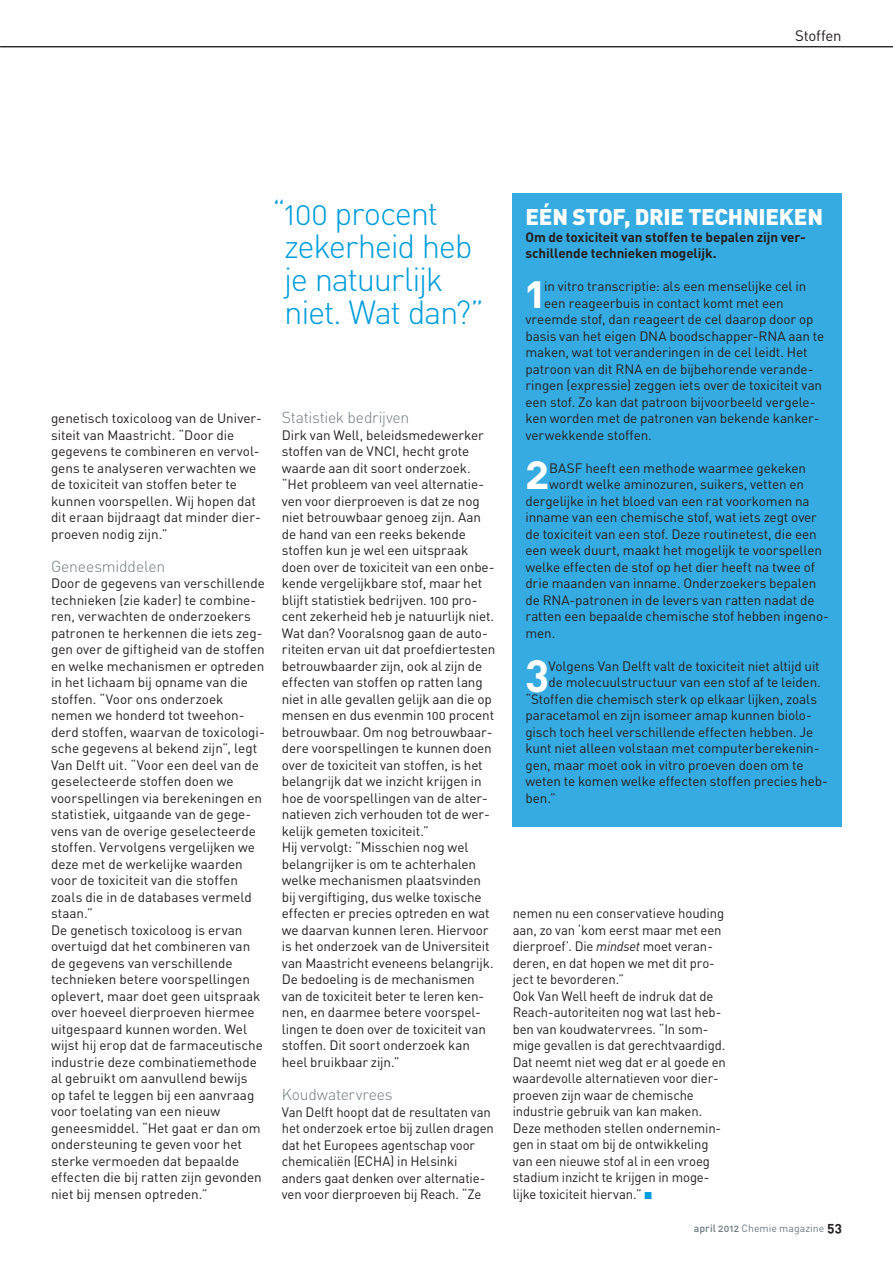
<style>
.page{position:relative;width:893px;height:1263px;background:#fff}
.page>*{position:absolute;margin:0;border:0;box-sizing:border-box;transform-origin:0 0}
.t1{font:700 44.85px "DINOT";color:#fff}
.t2{font:300 33px/33px "DINOT";letter-spacing:-.045em;color:#009ddc}
.t3{font:900 22.5px "DINOT";letter-spacing:-.01em;color:#fff}
.t4{font:300 15.75px "DINOT";letter-spacing:-.01em;color:#6e7b82}
.t5{font:15px "DINOT";letter-spacing:-.02em;color:#231f20}
.t6{font:13.5px/16.5px "DINOT";letter-spacing:-.005em;color:#231f20}
.t7{font:700 13.5px/16.5px "DINOT";letter-spacing:-.01em;color:#231f20}
.t8{font:10.5px "DINOT";color:#6e7b82}
.s1{font-style:italic}
.s2{font-family:"Curve Open Dings";font-size:12px;color:#009ddc}
.s3{font-weight:500}
.s4{font-weight:700;font-size:13.5px;color:#231f20}
</style>
<div class="page">
<div style="left:513px;top:193px;width:329px;height:634px;background:#36abe1"></div>
<hr style="left:0;top:46px;width:893px;height:1px;background:#231f20">
<p class="t5" style="left:795px;top:31px;width:48px">Stoffen</p>
<h2 class="t2" style="left:284px;top:201px;width:201px;text-indent:-12px">“ 100 procent zekerheid heb je natuurlijk niet. Wat dan?”</h2>
<p class="t6" style="left:51px;top:412px;width:213px">genetisch toxicoloog van de Univer&shy;siteit van Maastricht. “Door die gegevens te combineren en vervol&shy;gens te analyseren verwachten we de toxiciteit van stoffen beter te kunnen voorspellen. Wij hopen dat dit eraan bijdraagt dat minder dier&shy;proeven nodig zijn.”</p>
<p class="t4" style="left:51px;top:561px;width:116px">Geneesmiddelen</p>
<p class="t6" style="left:51px;top:577px;width:215px">Door de gegevens van verschillende technieken (zie kader) te combine&shy;ren, verwachten de onderzoekers patronen te herkennen die iets zeg&shy;gen over de giftigheid van de stoffen en welke mechanismen er optreden in het lichaam bij opname van die stoffen. “Voor ons onderzoek nemen we honderd tot tweehon&shy;derd stoffen, waarvan de toxicologi&shy;sche gegevens al bekend zijn”, legt<br>Van Delft uit. “Voor een deel van de geselecteerde stoffen doen we voorspellingen via berekeningen en statistiek, uitgaande van de gege&shy;vens van de overige geselecteerde stoffen. Vervolgens vergelijken we deze met de werkelijke waarden voor de toxiciteit van die stoffen zoals die in de databases vermeld staan.”<br>De genetisch toxicoloog is ervan overtuigd dat het combineren van de gegevens van verschillende technieken betere voorspellingen oplevert, maar doet geen uitspraak over hoeveel dierproeven hiermee uitgespaard kunnen worden. Wel wijst hij erop dat de farmaceutische industrie deze combinatiemethode al gebruikt om aanvullend bewijs op tafel te leggen bij een aanvraag voor toelating van een nieuw geneesmiddel. “Het gaat er dan om ondersteuning te geven voor het sterke vermoeden dat bepaalde effecten die bij ratten zijn gevonden niet bij mensen optreden.”</p>
<p class="t4" style="left:282px;top:412px;width:129px">Statistiek bedrijven</p>
<p class="t6" style="left:282px;top:428px;width:215px">Dirk van Well, beleidsmedewerker stoffen van de VNCI, hecht grote waarde aan dit soort onderzoek. “Het probleem van veel alternatie&shy;ven voor dierproeven is dat ze nog niet betrouwbaar genoeg zijn. Aan de hand van een reeks bekende stoffen kun je wel een uitspraak doen over de toxiciteit van een onbe&shy;kende vergelijkbare stof, maar het blijft statistiek bedrijven. 100 pro&shy;cent zekerheid heb je natuurlijk niet.<br>Wat dan? Vooralsnog gaan de auto&shy;riteiten ervan uit dat proefdiertesten betrouwbaarder zijn, ook al zijn de effecten van stoffen op ratten lang niet in alle gevallen gelijk aan die op mensen en dus evenmin 100 procent betrouwbaar. Om nog betrouwbaar&shy;dere voorspellingen te kunnen doen over de toxiciteit van stoffen, is het belangrijk dat we inzicht krijgen in hoe de voorspellingen van de alter&shy;natieven zich verhouden tot de wer&shy;kelijk gemeten toxiciteit.”<br>Hij vervolgt: “Misschien nog wel belangrijker is om te achterhalen welke mechanismen plaatsvinden bij vergiftiging, dus welke toxische effecten er precies optreden en wat we daarvan kunnen leren. Hiervoor is het onderzoek van de Universiteit van Maastricht eveneens belangrijk.<br>De bedoeling is de mechanismen van de toxiciteit beter te leren ken&shy;nen, en daarmee betere voorspel&shy;lingen te doen over de toxiciteit van stoffen. Dit soort onderzoek kan heel bruikbaar zijn.”</p>
<p class="t4" style="left:282px;top:1089px;width:112px">Koudwatervrees</p>
<p class="t6" style="left:282px;top:1105px;width:213px">Van Delft hoopt dat de resultaten van het onderzoek ertoe bij zullen dragen dat het Europees agentschap voor chemicaliën (ECHA) in Helsinki anders gaat denken over alternatie&shy;ven voor dierproeven bij Reach. “Ze</p>
<h3 class="t3" style="left:526px;top:209px;width:299px">EÉN STOF, DRIE TECHNIEKEN</h3>
<p class="t7" style="left:525px;top:230px;width:282px">Om de toxiciteit van stoffen te bepalen zijn ver&shy;schillende technieken mogelijk.</p>
<h1 class="t1" style="left:525px;top:276px;width:21px">1</h1>
<p class="t6" style="left:544px;top:280px;width:264px">in vitro transcriptie: als een menselijke cel in</p>
<p class="t6" style="left:544px;top:296px;width:241px">een reageerbuis in contact komt met een</p>
<p class="t6" style="left:525px;top:313px;width:289px">vreemde stof, dan reageert de cel daarop door op</p>
<p class="t6" style="left:525px;top:329px;width:300px">basis van het eigen DNA boodschapper-RNA aan te</p>
<p class="t6" style="left:525px;top:346px;width:284px">maken, wat tot veranderingen in de cel leidt. Het</p>
<p class="t6" style="left:525px;top:362px;width:290px">patroon van dit RNA en de bijbehorende verande-</p>
<p class="t6" style="left:525px;top:379px;width:298px">ringen (expressie) zeggen iets over de toxiciteit van</p>
<p class="t6" style="left:525px;top:395px;width:292px">een stof. Zo kan dat patroon bijvoorbeeld vergele-</p>
<p class="t6" style="left:525px;top:412px;width:296px">ken worden met de patronen van bekende kanker-</p>
<p class="t6" style="left:525px;top:428px;width:128px">verwekkende stoffen.</p>
<h1 class="t1" style="left:525px;top:457px;width:26px">2</h1>
<p class="t6" style="left:549px;top:461px;width:259px">BASF heeft een methode waarmee gekeken</p>
<p class="t6" style="left:549px;top:478px;width:256px">wordt welke aminozuren, suikers, vetten en</p>
<p class="t6" style="left:525px;top:494px;width:286px">dergelijke in het bloed van een rat voorkomen na</p>
<p class="t6" style="left:525px;top:511px;width:293px">inname van een chemische stof, wat iets zegt over</p>
<p class="t6" style="left:525px;top:527px;width:293px">de toxiciteit van een stof. Deze routinetest, die een</p>
<p class="t6" style="left:525px;top:544px;width:298px">een week duurt, maakt het mogelijk te voorspellen</p>
<p class="t6" style="left:525px;top:560px;width:291px">welke effecten de stof op het dier heeft na twee of</p>
<p class="t6" style="left:525px;top:577px;width:292px">drie maanden van inname. Onderzoekers bepalen</p>
<p class="t6" style="left:525px;top:593px;width:291px">de RNA-patronen in de levers van ratten nadat de</p>
<p class="t6" style="left:525px;top:610px;width:305px">ratten een bepaalde chemische stof hebben ingeno-</p>
<p class="t6" style="left:525px;top:626px;width:31px">men.</p>
<h1 class="t1" style="left:525px;top:655px;width:25px">3</h1>
<p class="t6" style="left:549px;top:659px;width:273px">Volgens Van Delft valt de toxiciteit niet altijd uit</p>
<p class="t6" style="left:549px;top:676px;width:274px">de molecuulstructuur van een stof af te leiden.</p>
<p class="t6" style="left:525px;top:692px;width:293px">“Stoffen die chemisch sterk op elkaar lijken, zoals</p>
<p class="t6" style="left:525px;top:709px;width:288px">paracetamol en zijn isomeer amap kunnen biolo-</p>
<p class="t6" style="left:525px;top:725px;width:289px">gisch toch heel verschillende effecten hebben. Je</p>
<p class="t6" style="left:525px;top:742px;width:296px">kunt niet alleen volstaan met computerberekenin-</p>
<p class="t6" style="left:525px;top:758px;width:280px">gen, maar moet ook in vitro proeven doen om te</p>
<p class="t6" style="left:525px;top:775px;width:304px">weten te komen welke effecten stoffen precies heb-</p>
<p class="t6" style="left:525px;top:791px;width:32px">ben.”</p>
<p class="t6" style="left:513px;top:907px;width:215px">nemen nu een conservatieve houding aan, zo van ‘kom eerst maar met een dierproef’. Die <span class="s1">mindset</span> moet veran&shy;deren, en dat hopen we met dit pro&shy;ject te bevorderen.”<br>Ook Van Well heeft de indruk dat de Reach-autoriteiten nog wat last heb&shy;ben van koudwatervrees. “In som&shy;mige gevallen is dat gerechtvaardigd.<br>Dat neemt niet weg dat er al goede en waardevolle alternatieven voor dier&shy;proeven zijn waar de chemische industrie gebruik van kan maken.<br>Deze methoden stellen ondernemin&shy;gen in staat om bij de ontwikkeling van een nieuwe stof al in een vroeg stadium inzicht te krijgen in moge&shy;lijke toxiciteit hiervan.” <span class="s2">p</span></p>
<p class="t8" style="left:694px;top:1224px;width:150px"><span class="s3">april 2012</span> Chemie magazine <span class="s4">53</span></p>
</div>
